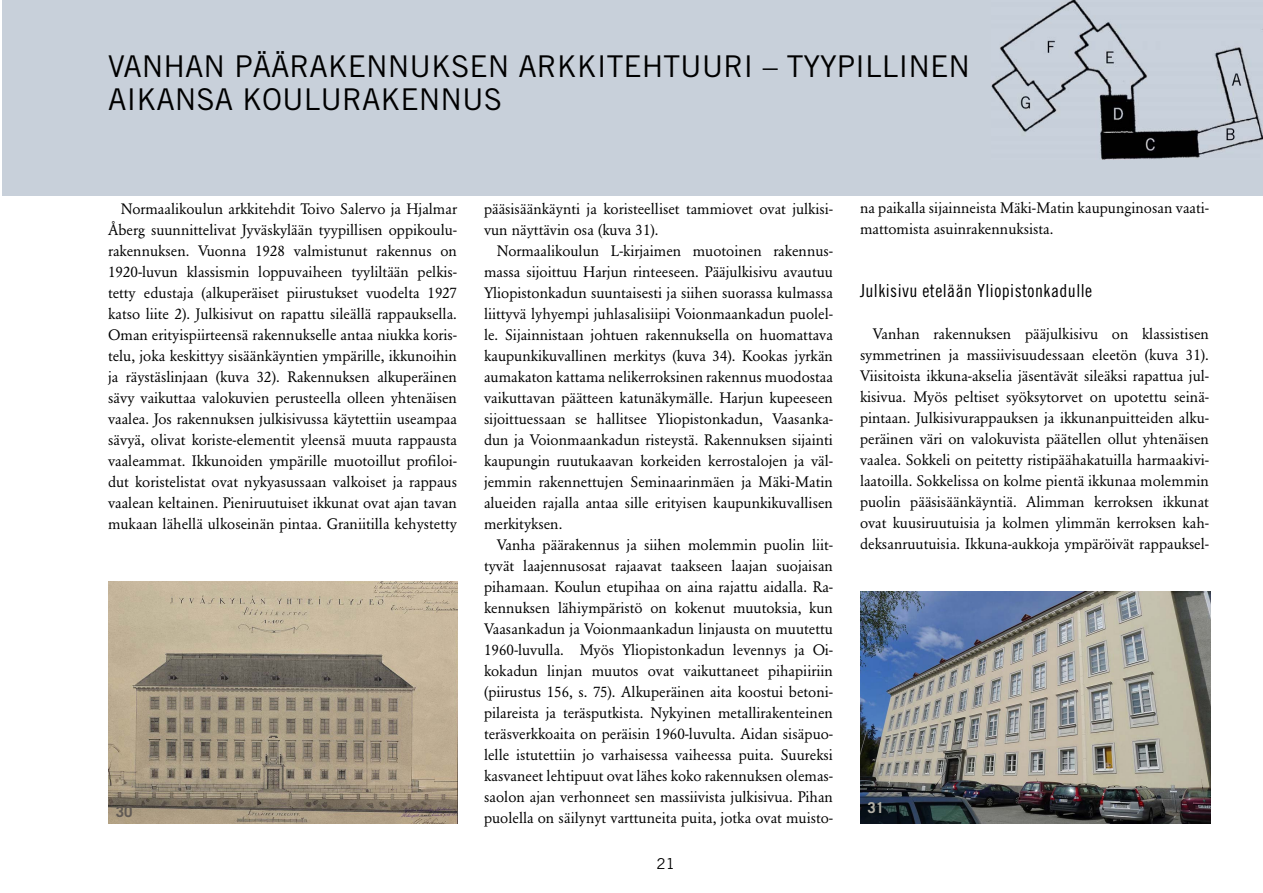
<style>
.page{position:relative;width:1263px;height:893px;background:#fff}
.page>*{position:absolute;margin:0;border:0;box-sizing:border-box;transform-origin:0 0}
.t1{font:30px/33px "Trade Gothic";color:#000}
.t2{font:18px "Trade Gothic Cond Eighteen";letter-spacing:.025em;color:#000}
.t3{font:15px/21px "Garamond BE";color:#000;text-align:justify}
.t4{font:15px "Trade Gothic";color:#000}
.t5{font:700 15px "Trade Gothic";color:#615a54}
.t6{font:700 15px "Trade Gothic";color:#b3b0a7}
</style>
<div class="page">
<div style="left:2px;top:0;width:1261px;height:196px;background:#c8d0da"></div>
<img style="left:860px;top:591px;width:350px;height:233px">
<img style="left:108px;top:581px;width:349px;height:243px">
<img style="left:992px;top:0;width:271px;height:159px">
<h1 class="t1" style="left:108px;top:53px;width:864px">VANHAN PÄÄRAKENNUKSEN ARKKITEHTUURI – TYYPILLINEN<br>AIKANSA KOULURAKENNUS</h1>
<p class="t3" style="left:860px;top:198px;width:350px">na paikalla sijainneista Mäki-Matin kaupunginosan vaati&shy;mattomista asuinrakennuksista.</p>
<p class="t3" style="left:108px;top:199px;width:350px;text-indent:13px">Normaalikoulun arkkitehdit Toivo Salervo ja Hjalmar Åberg suunnittelivat Jyväskylään tyypillisen oppikoulu&shy;rakennuksen. Vuonna 1928 valmistunut rakennus on 1920-luvun klassismin loppuvaiheen tyyliltään pelkis&shy;tetty edustaja (alkuperäiset piirustukset vuodelta 1927 katso liite 2). Julkisivut on rapattu sileällä rappauksella.<br>Oman erityispiirteensä rakennukselle antaa niukka koris&shy;telu, joka keskittyy sisäänkäyntien ympärille, ikkunoihin ja räystäslinjaan (kuva 32). Rakennuksen alkuperäinen sävy vaikuttaa valokuvien perusteella olleen yhtenäisen vaalea. Jos rakennuksen julkisivussa käytettiin useampaa sävyä, olivat koriste-elementit yleensä muuta rappausta vaaleammat. Ikkunoiden ympärille muotoillut profiloi&shy;dut koristelistat ovat nykyasussaan valkoiset ja rappaus vaalean keltainen. Pieniruutuiset ikkunat ovat ajan tavan mukaan lähellä ulkoseinän pintaa. Graniitilla kehystetty</p>
<p class="t3" style="left:484px;top:199px;width:350px">pääsisäänkäynti ja koristeelliset tammiovet ovat julkisi&shy;vun näyttävin osa (kuva 31).</p>
<p class="t3" style="left:484px;top:241px;width:350px;text-indent:13px">Normaalikoulun L-kirjaimen muotoinen rakennus&shy;massa sijoittuu Harjun rinteeseen. Pääjulkisivu avautuu Yliopistonkadun suuntaisesti ja siihen suorassa kulmassa liittyvä lyhyempi juhlasalisiipi Voionmaankadun puolel&shy;le. Sijainnistaan johtuen rakennuksella on huomattava kaupunkikuvallinen merkitys (kuva 34). Kookas jyrkän aumakaton kattama nelikerroksinen rakennus muodostaa vaikuttavan päätteen katunäkymälle. Harjun kupeeseen sijoittuessaan se hallitsee Yliopistonkadun, Vaasanka&shy;dun ja Voionmaankadun risteystä. Rakennuksen sijainti kaupungin ruutukaavan korkeiden kerrostalojen ja väl&shy;jemmin rakennettujen Seminaarinmäen ja Mäki-Matin alueiden rajalla antaa sille erityisen kaupunkikuvallisen merkityksen.</p>
<p class="t3" style="left:484px;top:535px;width:350px;text-indent:13px">Vanha päärakennus ja siihen molemmin puolin liit&shy;tyvät laajennusosat rajaavat taakseen laajan suojaisan pihamaan. Koulun etupihaa on aina rajattu aidalla. Ra&shy;kennuksen lähiympäristö on kokenut muutoksia, kun Vaasankadun ja Voionmaankadun linjausta on muutettu 1960-luvulla. Myös Yliopistonkadun levennys ja Oi&shy;kokadun linjan muutos ovat vaikuttaneet pihapiiriin (piirustus 156, s. 75). Alkuperäinen aita koostui betoni&shy;pilareista ja teräsputkista. Nykyinen metallirakenteinen teräsverkkoaita on peräisin 1960-luvulta. Aidan sisäpuo&shy;lelle istutettiin jo varhaisessa vaiheessa puita. Suureksi kasvaneet lehtipuut ovat lähes koko rakennuksen olemas&shy;saolon ajan verhonneet sen massiivista julkisivua. Pihan puolella on säilynyt varttuneita puita, jotka ovat muisto-</p>
<p class="t2" style="left:860px;top:284px;width:234px">Julkisivu etelään Yliopistonkadulle</p>
<p class="t3" style="left:860px;top:324px;width:350px;text-indent:13px">Vanhan rakennuksen pääjulkisivu on klassistisen symmetrinen ja massiivisuudessaan eleetön (kuva 31).<br>Viisitoista ikkuna-akselia jäsentävät sileäksi rapattua jul&shy;kisivua. Myös peltiset syöksytorvet on upotettu seinä&shy;pintaan. Julkisivurappauksen ja ikkunanpuitteiden alku&shy;peräinen väri on valokuvista päätellen ollut yhtenäisen vaalea. Sokkeli on peitetty ristipäähakatuilla harmaakivi&shy;laatoilla. Sokkelissa on kolme pientä ikkunaa molemmin puolin pääsisäänkäyntiä. Alimman kerroksen ikkunat ovat kuusiruutuisia ja kolmen ylimmän kerroksen kah&shy;deksanruutuisia. Ikkuna-aukkoja ympäröivät rappauksel-</p>
<p class="t5" style="left:116px;top:806px;width:18px">30</p>
<p class="t6" style="left:867px;top:802px;width:18px">31</p>
<p class="t4" style="left:657px;top:858px;width:20px">21</p>
</div>
